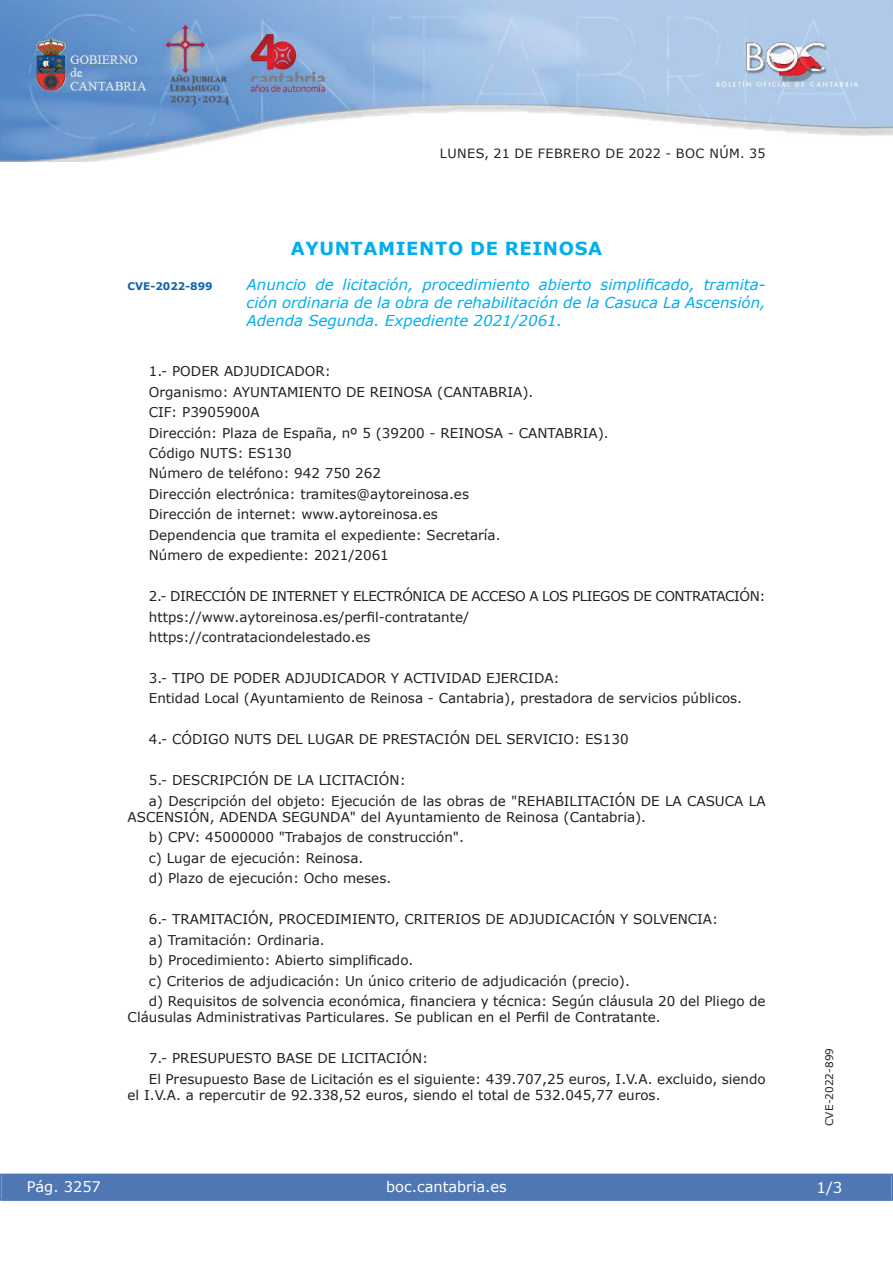
<style>
.page{position:relative;width:893px;height:1263px;background:#fff}
.page>*{position:absolute;margin:0;border:0;box-sizing:border-box;transform-origin:0 0}
.t1{font:700 18px "Verdana";letter-spacing:.035em;color:#00aeef}
.t2{font:italic 15px/18px "Verdana";color:#00aeef;text-align:justify}
.t3{font:15px "Verdana";color:#fff}
.t4{font:14.55px "Verdana";color:#fff}
.t5{font:13.5px/20.4px "Verdana";color:#231f20}
.t6{font:13.5px/20.4px "Verdana";letter-spacing:-.02em;color:#231f20}
.t7{font:12.75px "Verdana";letter-spacing:.035em;color:#231f20}
.t8{font:10.5px "Verdana";color:#231f20}
.t9{font:700 10.5px "Verdana";color:#1263a9}
</style>
<div class="page">
<img style="left:0;top:0;width:893px;height:161px">
<div style="left:1px;top:1174px;width:890px;height:27px;background:#4f77b3"></div>
<div style="left:0;top:1174px;width:893px;height:27px;border:1px solid #4f77b3"></div>
<p class="t7" style="left:440px;top:145px;width:327px">LUNES, 21 DE FEBRERO DE 2022 - BOC NÚM. 35</p>
<h1 class="t1" style="left:291px;top:237px;width:313px">AYUNTAMIENTO DE REINOSA</h1>
<p class="t9" style="left:128px;top:279px;width:87px">CVE-2022-899</p>
<p class="t2" style="left:247px;top:275px;width:520px">Anuncio de licitación, procedimiento abierto simplificado, tramita&shy;ción ordinaria de la obra de rehabilitación de la Casuca La Ascensión, Adenda Segunda. Expediente 2021/2061.</p>
<p class="t5" style="left:149px;top:361px;width:461px">1.- PODER ADJUDICADOR:<br>Organismo: AYUNTAMIENTO DE REINOSA (CANTABRIA).<br>CIF: P3905900A<br>Dirección: Plaza de España, nº 5 (39200 - REINOSA - CANTABRIA).<br>Código NUTS: ES130<br>Número de teléfono: 942 750 262<br>Dirección electrónica: tramites@aytoreinosa.es<br>Dirección de internet: www.aytoreinosa.es<br>Dependencia que tramita el expediente: Secretaría.<br>Número de expediente: 2021/2061</p>
<p class="t6" style="left:149px;top:586px;width:618px">2.- DIRECCIÓN DE INTERNET Y ELECTRÓNICA DE ACCESO A LOS PLIEGOS DE CONTRATACIÓN: https://www.aytoreinosa.es/perfil-contratante/<br>https://contrataciondelestado.es</p>
<p class="t5" style="left:149px;top:667px;width:595px">3.- TIPO DE PODER ADJUDICADOR Y ACTIVIDAD EJERCIDA:<br>Entidad Local (Ayuntamiento de Reinosa - Cantabria), prestadora de servicios públicos.</p>
<p class="t5" style="left:149px;top:729px;width:481px">4.- CÓDIGO NUTS DEL LUGAR DE PRESTACIÓN DEL SERVICIO: ES130</p>
<p class="t5" style="left:149px;top:770px;width:618px">5.- DESCRIPCIÓN DE LA LICITACIÓN:<br>a) Descripción del objeto: Ejecución de las obras de "REHABILITACIÓN DE LA CASUCA LA</p>
<p class="t5" style="left:149px;top:806px;width:499px;text-indent:-21px">ASCENSIÓN, ADENDA SEGUNDA" del Ayuntamiento de Reinosa (Cantabria). b) CPV: 45000000 "Trabajos de construcción".<br>c) Lugar de ejecución: Reinosa.<br>d) Plazo de ejecución: Ocho meses.</p>
<p class="t5" style="left:149px;top:909px;width:618px">6.- TRAMITACIÓN, PROCEDIMIENTO, CRITERIOS DE ADJUDICACIÓN Y SOLVENCIA:<br>a) Tramitación: Ordinaria.<br>b) Procedimiento: Abierto simplificado.<br>c) Criterios de adjudicación: Un único criterio de adjudicación (precio).<br>d) Requisitos de solvencia económica, financiera y técnica: Según cláusula 20 del Pliego de</p>
<p class="t5" style="left:128px;top:1007px;width:535px">Cláusulas Administrativas Particulares. Se publican en el Perfil de Contratante.</p>
<p class="t5" style="left:149px;top:1047px;width:618px">7.- PRESUPUESTO BASE DE LICITACIÓN:<br>El Presupuesto Base de Licitación es el siguiente: 439.707,25 euros, I.V.A. excluido, siendo</p>
<p class="t5" style="left:128px;top:1084px;width:534px">el I.V.A. a repercutir de 92.338,52 euros, siendo el total de 532.045,77 euros.</p>
<p class="t4" style="left:27px;top:1177px;width:76px">Pág. 3257</p>
<p class="t4" style="left:386px;top:1178px;width:122px">boc.cantabria.es</p>
<p class="t8" style="left:823px;top:1126px;width:80px;rotate:-90deg">CVE-2022-899</p>
<p class="t3" style="left:816px;top:1178px;width:27px">1/3</p>
</div>
